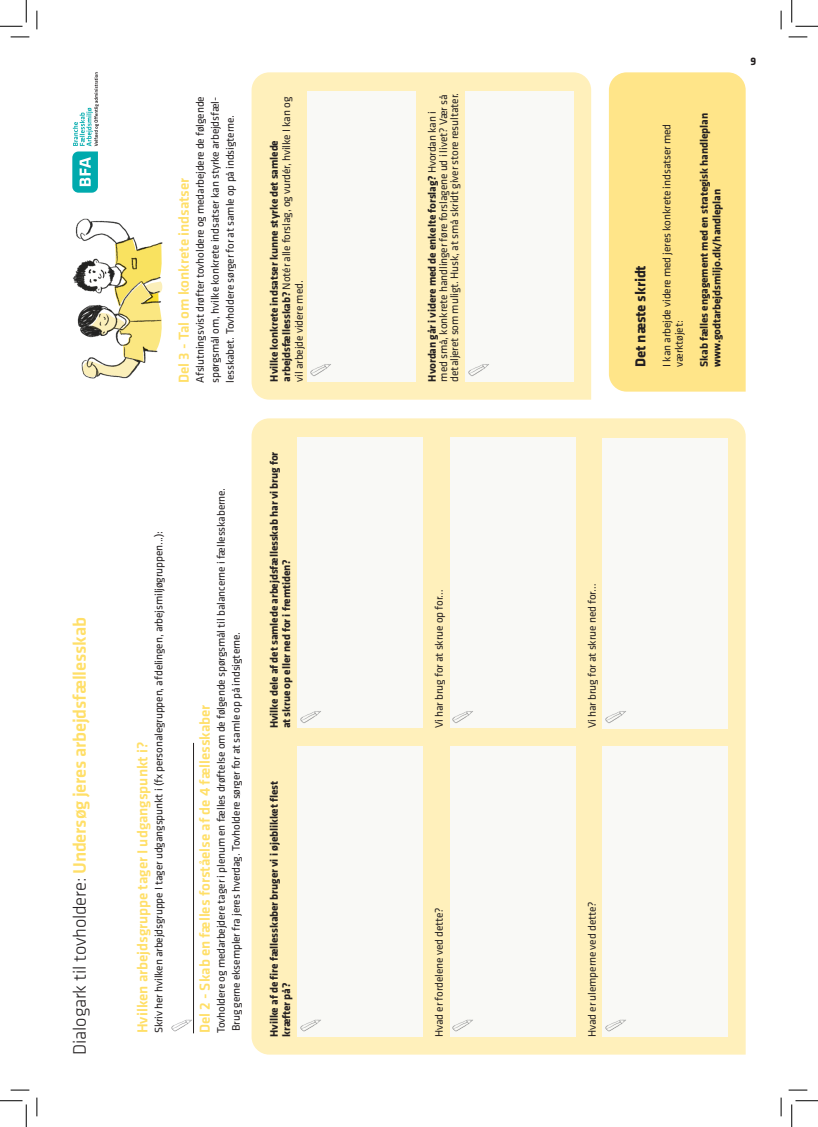
<style>
.page{position:relative;width:818px;height:1127px;background:#fff}
.page>*{position:absolute;margin:0;border:0;box-sizing:border-box;transform-origin:0 0}
.t1{font:500 18.75px "Klavika";letter-spacing:-.01em;color:#ffdf68}
.t2{font:500 15px "Klavika";color:#ffdf68}
.t3{font:700 15px "Klavika";letter-spacing:-.01em;color:#231f20}
.t4{font:11.25px/15px "Klavika";letter-spacing:-.01em;color:#231f20}
.t5{font:700 11.25px/12.5px "Klavika";letter-spacing:-.01em;color:#231f20}
.t6{font:700 11.25px "Klavika Basic";color:#231f20}
.s1{font-weight:300;color:#231f20}
.s2{font-weight:400}
.s3{font-weight:700}
</style>
<div class="page">
<svg style="left:72px;top:72px;width:27px;height:121px"></svg>
<img style="left:73px;top:218px;width:90px;height:161px">
<div style="left:252px;top:418px;width:494px;height:636px;background:#fff0bb"></div>
<div style="left:252px;top:72px;width:339px;height:327px;background:#fff0bb"></div>
<div style="left:297px;top:746px;width:125px;height:290px;background:#f9f9f6"></div>
<img style="left:300px;top:1019px;width:21px;height:13px">
<img style="left:171px;top:1019px;width:23px;height:15px">
<div style="left:450px;top:746px;width:125px;height:290px;background:#f9f9f6"></div>
<img style="left:452px;top:1019px;width:21px;height:13px">
<div style="left:603px;top:746px;width:125px;height:290px;background:#f9f9f6"></div>
<img style="left:605px;top:1019px;width:21px;height:13px">
<div style="left:297px;top:437px;width:125px;height:291px;background:#f9f9f6"></div>
<img style="left:300px;top:711px;width:21px;height:12px">
<div style="left:450px;top:437px;width:125px;height:291px;background:#f9f9f6"></div>
<img style="left:452px;top:711px;width:21px;height:12px">
<div style="left:603px;top:438px;width:125px;height:290px;background:#f9f9f6"></div>
<img style="left:605px;top:711px;width:21px;height:12px">
<div style="left:307px;top:91px;width:109px;height:290px;background:#f9f9f6"></div>
<img style="left:310px;top:364px;width:21px;height:12px">
<div style="left:465px;top:91px;width:108px;height:290px;background:#f9f9f6"></div>
<img style="left:468px;top:364px;width:21px;height:12px">
<div style="left:609px;top:72px;width:137px;height:319px;background:#ffe589"></div>
<hr style="left:193px;top:742px;width:1px;height:291px;background:#231f20">
<svg style="left:11px;top:36px;width:18px;height:2px"></svg>
<svg style="left:788px;top:36px;width:19px;height:2px"></svg>
<svg style="left:11px;top:1089px;width:18px;height:1px"></svg>
<svg style="left:788px;top:1089px;width:19px;height:1px"></svg>
<svg style="left:36px;top:11px;width:2px;height:18px"></svg>
<svg style="left:36px;top:1097px;width:2px;height:18px"></svg>
<svg style="left:780px;top:11px;width:2px;height:18px"></svg>
<svg style="left:780px;top:1097px;width:2px;height:18px"></svg>
<svg style="left:0;top:0;width:27px;height:27px"></svg>
<svg style="left:0;top:1100px;width:27px;height:26px"></svg>
<svg style="left:791px;top:0;width:27px;height:27px"></svg>
<svg style="left:791px;top:1100px;width:27px;height:26px"></svg>
<h1 class="t1" style="left:67px;top:1054px;width:438px;rotate:-90deg"><span class="s1">Dialogark til tovholdere:</span> Undersøg jeres arbejdsfællesskab</h1>
<p class="t4" style="left:192px;top:383px;width:288px;text-align:justify;rotate:-90deg">Afslutningsvist drøfter tovholdere og medarbejdere de følgende spørgsmål om, hvilke konkrete indsatser kan styrke arbejdsfæl&shy;lesskabet. Tovholdere sørger for at samle op på indsigterne.</p>
<h2 class="t2" style="left:174px;top:383px;width:207px;rotate:-90deg">Del 3 - Tal om konkrete indsatser</h2>
<p class="t5" style="left:267px;top:381px;width:286px;rotate:-90deg">Hvilke konkrete indsatser kunne styrke det samlede arbejdsfællesskab? <span class="s2">Notér alle forslag, og vurdér, hvilke I kan og vil arbejde videre med.</span></p>
<p class="t4" style="left:426px;top:381px;width:290px;line-height:11.2px;rotate:-90deg"><span class="s3">Hvordan går i videre med de enkelte forslag?</span> Hvordan kan i med små, konkrete handlinger føre forslagene ud i livet? Vær så detaljeret som muligt. Husk, at små skridt giver store resultater.</p>
<p class="t4" style="left:151px;top:1033px;width:504px;rotate:-90deg">Skriv her hvilken arbejdsgruppe I tager udgangspunkt i (fx personalegruppen, afdelingen, arbejsmiljøgruppen...):</p>
<h2 class="t2" style="left:132px;top:1033px;width:293px;rotate:-90deg">Hvilken arbejdsgruppe tager I udgangspunkt i?</h2>
<p class="t4" style="left:213px;top:1033px;width:547px;rotate:-90deg">Tovholdere og medarbejdere tager i plenum en fælles drøftelse om de følgende spørgsmål til balancerne i fællesskaberne.<br>Brug gerne eksempler fra jeres hverdag. Tovholdere sørger for at samle op på indsigterne.</p>
<h2 class="t2" style="left:195px;top:1033px;width:330px;rotate:-90deg">Del 2 - Skab en fælles forståelse af de 4 fællesskaber</h2>
<p class="t5" style="left:267px;top:728px;width:278px;rotate:-90deg">Hvilke dele af det samlede arbejdsfællesskab har vi brug for at skrue op eller ned for i fremtiden?</p>
<p class="t5" style="left:267px;top:1036px;width:257px;rotate:-90deg">Hvilke af de fire fællesskaber bruger vi i øjeblikket flest kræfter på?</p>
<p class="t4" style="left:431px;top:728px;width:141px;rotate:-90deg">Vi har brug for at skrue op for…</p>
<p class="t4" style="left:584px;top:728px;width:146px;rotate:-90deg">Vi har brug for at skrue ned for…</p>
<p class="t4" style="left:431px;top:1036px;width:131px;rotate:-90deg">Hvad er fordelene ved dette?</p>
<p class="t4" style="left:584px;top:1036px;width:137px;rotate:-90deg">Hvad er ulemperne ved dette?</p>
<h2 class="t3" style="left:629px;top:367px;width:103px;rotate:-90deg">Det næste skridt</h2>
<p class="t4" style="left:660px;top:367px;width:244px;line-height:12.5px;rotate:-90deg">I kan arbejde videre med jeres konkrete indsatser med værktøjet:</p>
<p class="t5" style="left:697px;top:367px;width:255px;rotate:-90deg">Skab fælles engagement med en strategisk handleplan www.godtarbejdsmiljo.dk/handleplan</p>
<p class="t6" style="left:750px;top:53px;width:7px">9</p>
</div>
